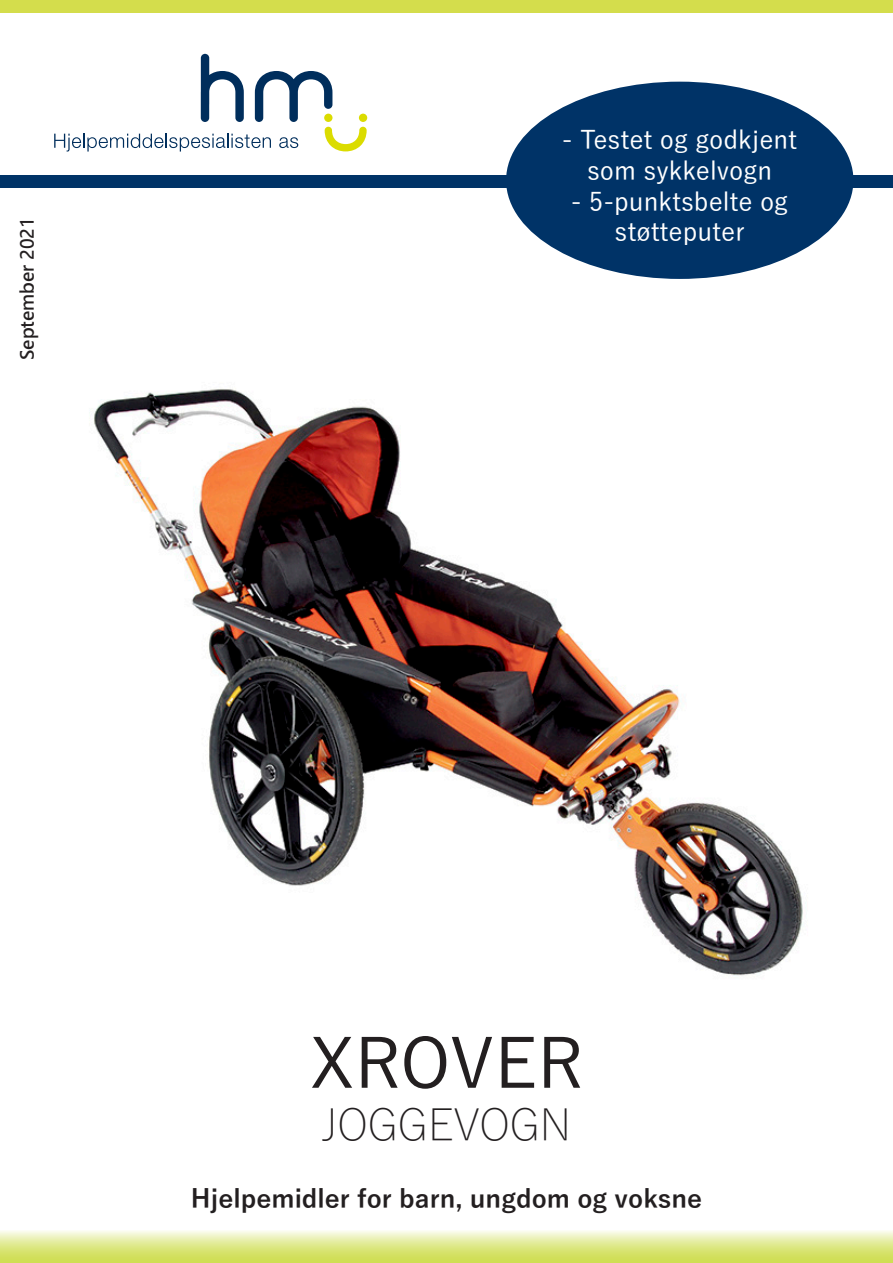
<style>
.page{position:relative;width:893px;height:1263px;background:#fff}
.page>*{position:absolute;margin:0;border:0;box-sizing:border-box;transform-origin:0 0}
.t1{font:500 69px "Yu Gothic";color:#231f20}
.t2{font:300 43.5px "Yu Gothic";color:#231f20}
.t3{font:500 25.5px "Yu Gothic";color:#fff}
.t4{font:700 25.5px "Yu Gothic";color:#231f20}
.t5{font:18px "Microsoft Jheng Hei UI Bold";color:#231f20}
</style>
<div class="page">
<div style="left:0;top:0;width:893px;height:13px;background:#d4dd4c"></div>
<div style="left:0;top:175px;width:893px;height:13px;background:#003367"></div>
<svg style="left:54px;top:54px;width:313px;height:98px"></svg>
<div style="left:359px;top:114px;width:8px;height:8px;background:#dbdc00;border-radius:50%"></div>
<div style="left:324px;top:114px;width:8px;height:8px;background:#dbdc00;border-radius:50%"></div>
<svg style="left:0;top:1231px;width:893px;height:32px"></svg>
<div style="left:506px;top:82px;width:347px;height:197px;background:#003367;border-radius:50%"></div>
<img style="left:89px;top:389px;width:717px;height:587px">
<p class="t5" style="left:16px;top:360px;width:145px;rotate:-90deg">September 2021</p>
<p class="t3" style="left:562px;top:116px;width:237px">- Testet og godkjent</p>
<p class="t3" style="left:587px;top:147px;width:187px">som sykkelvogn</p>
<p class="t3" style="left:571px;top:178px;width:219px">- 5-punktsbelte og</p>
<p class="t3" style="left:614px;top:208px;width:132px">støtteputer</p>
<p class="t1" style="left:310px;top:1000px;width:275px">XROVER</p>
<p class="t2" style="left:322px;top:1085px;width:251px">JOGGEVOGN</p>
<p class="t4" style="left:191px;top:1184px;width:513px">Hjelpemidler for barn, ungdom og voksne</p>
</div>
